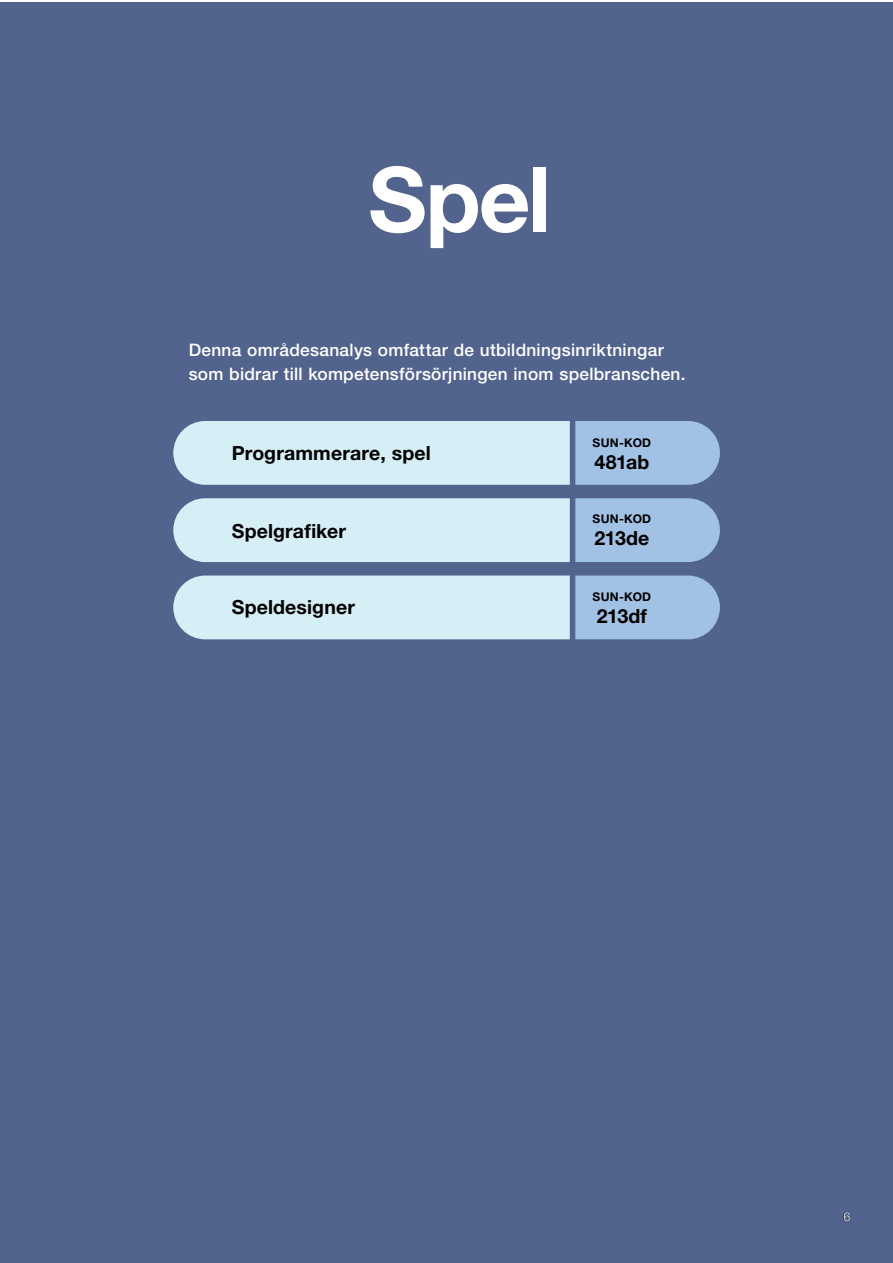
<style>
.page{position:relative;width:893px;height:1263px;background:#fff}
.page>*{position:absolute;margin:0;border:0;box-sizing:border-box;transform-origin:0 0}
.t1{font:700 90px "Helvetica Neue LT Std";color:#fff}
.t2{font:700 19.5px "Helvetica Neue LT Std";letter-spacing:.005em;color:#000}
.t3{font:500 17.25px/24.8px "Helvetica Neue LT Std";letter-spacing:.015em;color:#fff}
.t4{font:700 12px "Helvetica Neue LT Std";letter-spacing:.025em;color:#000}
.t5{font:300 12px "Helvetica Neue LT Std";color:#fff}
</style>
<div class="page">
<div style="left:0;top:2px;width:893px;height:1261px;background:#52648d"></div>
<svg style="left:173px;top:421px;width:547px;height:64px;background:#c3ddec"></svg>
<svg style="left:173px;top:498px;width:547px;height:64px;background:#c3ddec"></svg>
<svg style="left:173px;top:575px;width:547px;height:64px;background:#c2dcec"></svg>
<h1 class="t1" style="left:368px;top:144px;width:185px">Spel</h1>
<p class="t3" style="left:189px;top:337px;width:498px">Denna områdesanalys omfattar de utbildningsinriktningar som bidrar till kompetensförsörjningen inom spelbranschen.</p>
<p class="t2" style="left:232px;top:441px;width:201px">Programmerare, spel</p>
<p class="t2" style="left:232px;top:519px;width:116px">Spelgrafiker</p>
<p class="t2" style="left:232px;top:594px;width:125px">Speldesigner</p>
<p class="t4" style="left:593px;top:435px;width:60px">SUN-KOD</p>
<p class="t2" style="left:594px;top:450px;width:56px">481ab</p>
<p class="t4" style="left:593px;top:511px;width:60px">SUN-KOD</p>
<p class="t2" style="left:594px;top:526px;width:57px">213de</p>
<p class="t4" style="left:593px;top:589px;width:60px">SUN-KOD</p>
<p class="t2" style="left:597px;top:604px;width:52px">213df</p>
<p class="t5" style="left:844px;top:1209px;width:8px">6</p>
</div>
